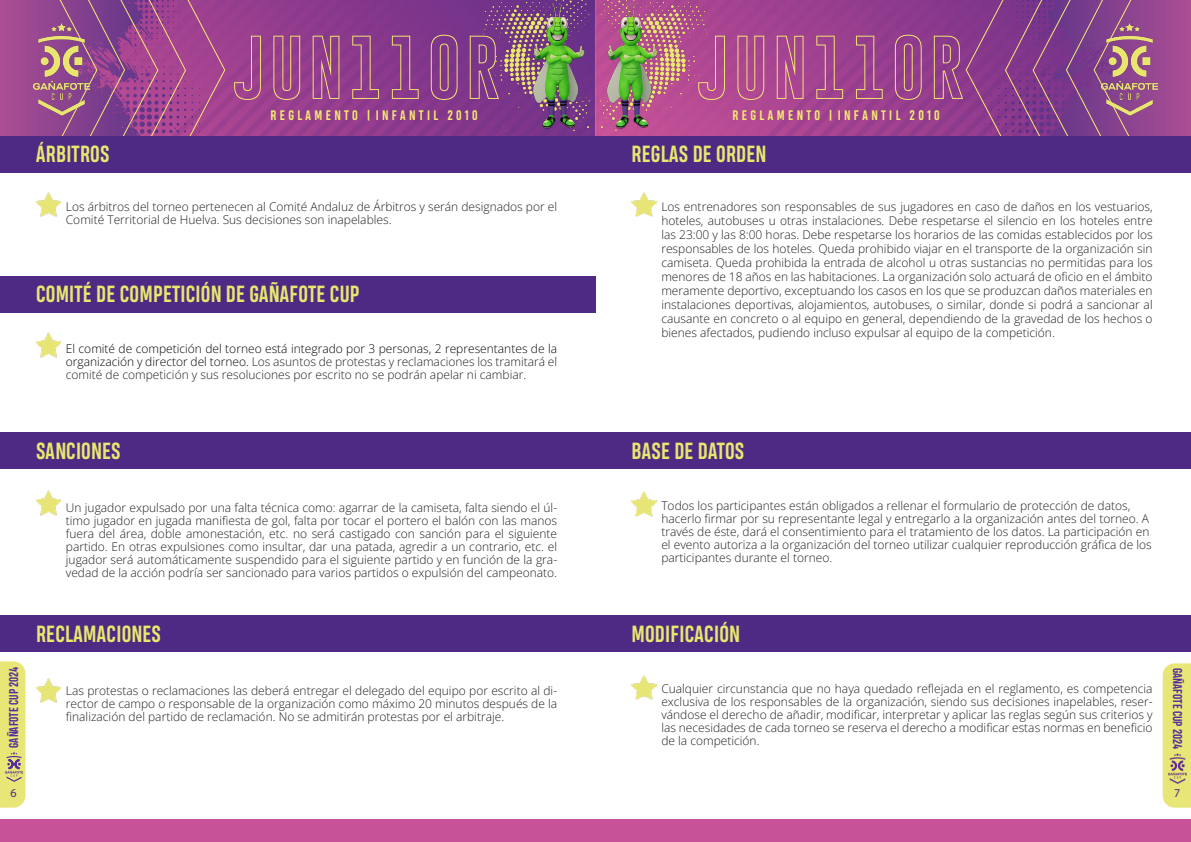
<style>
.page{position:relative;width:1191px;height:842px;background:#fff}
.page>*{position:absolute;margin:0;border:0;box-sizing:border-box;transform-origin:0 0}
.t1{font:65px "Gobold Hollow";letter-spacing:.07em;color:#f6ea6f}
.t2{font:700 22px "Heading Pro";letter-spacing:.01em;color:#e8e76e}
.t3{font:700 13px "Heading Pro";letter-spacing:.26em;color:#f6ea6f}
.t4{font:12px/13px "Open Sans";color:#231f20;text-align:justify}
.t5{font:700 12px "Heading Pro";color:#552b9d}
.t6{font:12px "Myriad Pro";color:#4e2a84}
.s1{color:#040503}
</style>
<div class="page">
<img style="left:226px;top:0;width:965px;height:136px">
<svg style="left:1162px;top:663px;width:29px;height:145px;background:#e9e77c"></svg>
<img style="left:1168px;top:753px;width:18px;height:30px">
<svg style="left:0;top:661px;width:25px;height:147px;background:#e2de7a"></svg>
<div style="left:0;top:819px;width:1191px;height:23px;background:#c75298"></div>
<svg style="left:0;top:0;width:226px;height:136px;background:#9a478f"></svg>
<svg style="left:965px;top:0;width:210px;height:136px;background:#85408b"></svg>
<img style="left:33px;top:23px;width:57px;height:94px">
<img style="left:1101px;top:23px;width:56px;height:94px">
<img style="left:483px;top:0;width:43px;height:136px">
<img style="left:664px;top:0;width:42px;height:136px">
<img style="left:526px;top:0;width:65px;height:136px">
<img style="left:599px;top:0;width:65px;height:136px">
<div style="left:0;top:136px;width:595px;height:36px;background:#4e2a84"></div>
<div style="left:0;top:276px;width:595px;height:36px;background:#4e2a84"></div>
<div style="left:0;top:433px;width:595px;height:36px;background:#4e2a84"></div>
<div style="left:0;top:616px;width:595px;height:36px;background:#4e2a84"></div>
<img style="left:36px;top:192px;width:25px;height:25px">
<img style="left:36px;top:333px;width:25px;height:24px">
<img style="left:36px;top:491px;width:25px;height:24px">
<img style="left:36px;top:678px;width:25px;height:25px">
<div style="left:595px;top:136px;width:596px;height:36px;background:#4e2a84"></div>
<div style="left:595px;top:433px;width:596px;height:36px;background:#4e2a84"></div>
<div style="left:595px;top:616px;width:596px;height:36px;background:#4e2a84"></div>
<img style="left:631px;top:192px;width:25px;height:25px">
<img style="left:631px;top:492px;width:25px;height:24px">
<img style="left:631px;top:675px;width:25px;height:25px">
<p class="t2" style="left:36px;top:141px;width:75px">ÁRBITROS</p>
<h1 class="t1" style="left:233px;top:25px;width:268px">JUN11OR</h1>
<h1 class="t1" style="left:697px;top:25px;width:268px">JUN11OR</h1>
<p class="t3" style="left:270px;top:108px;width:209px">REGLAMENTO |INFANTIL 2010</p>
<p class="t3" style="left:732px;top:108px;width:209px">REGLAMENTO |INFANTIL 2010</p>
<p class="t2" style="left:631px;top:141px;width:136px">REGLAS DE ORDEN</p>
<p class="t4" style="left:66px;top:200px;width:493px">Los árbitros del torneo pertenecen al Comité Andaluz de Árbitros y serán designados por el<br>Comité Territorial de Huelva. Sus decisiones son inapelables.</p>
<p class="t2" style="left:36px;top:281px;width:325px">COMITÉ DE COMPETICIÓN DE GAÑAFOTE CUP</p>
<p class="t4" style="left:66px;top:342px;width:493px"><span class="s1">El comité de competición del torneo está integrado por 3 personas, 2 representantes de la organización y director del torneo.</span> Los asuntos de protestas y reclamaciones los tramitará el comité de competición y sus resoluciones por escrito no se podrán apelar ni cambiar.</p>
<p class="t4" style="left:661px;top:199px;width:493px;line-height:14px">Los entrenadores son responsables de sus jugadores en caso de daños en los vestuarios, hoteles, autobuses u otras instalaciones. Debe respetarse el silencio en los hoteles entre las 23:00 y las 8:00 horas. Debe respetarse los horarios de las comidas establecidos por los responsables de los hoteles. Queda prohibido viajar en el transporte de la organización sin camiseta. Queda prohibida la entrada de alcohol u otras sustancias no permitidas para los menores de 18 años en las habitaciones. La organización solo actuará de oficio en el ámbito meramente deportivo, exceptuando los casos en los que se produzcan daños materiales en instalaciones deportivas, alojamientos, autobuses, o similar, donde si podrá a sancionar al causante en concreto o al equipo en general, dependiendo de la gravedad de los hechos o bienes afectados, pudiendo incluso expulsar al equipo de la competición.</p>
<p class="t5" style="left:7px;top:748px;width:83px;rotate:-90deg">GAÑAFOTE CUP 2024</p>
<p class="t6" style="left:11px;top:785px;width:8px">6</p>
<p class="t2" style="left:36px;top:437px;width:86px">SANCIONES</p>
<p class="t4" style="left:66px;top:501px;width:493px">Un jugador expulsado por una falta técnica como: agarrar de la camiseta, falta siendo el úl&shy;timo jugador en jugada manifiesta de gol, falta por tocar el portero el balón con las manos fuera del área, doble amonestación, etc. no será castigado con sanción para el siguiente partido. En otras expulsiones como insultar, dar una patada, agredir a un contrario, etc. el jugador será automáticamente suspendido para el siguiente partido y en función de la gra&shy;vedad de la acción podría ser sancionado para varios partidos o expulsión del campeonato.</p>
<p class="t2" style="left:36px;top:620px;width:126px">RECLAMACIONES</p>
<p class="t4" style="left:66px;top:684px;width:493px">Las protestas o reclamaciones las deberá entregar el delegado del equipo por escrito al di&shy;rector de campo o responsable de la organización como máximo 20 minutos después de la finalización del partido de reclamación. No se admitirán protestas por el arbitraje.</p>
<p class="t2" style="left:631px;top:437px;width:114px">BASE DE DATOS</p>
<p class="t4" style="left:661px;top:499px;width:492px;text-align:left">Todos los participantes están obligados a rellenar el formulario de protección de datos, hacerlo firmar por su representante legal y entregarlo a la organización antes del torneo. A través de éste, dará el consentimiento para el tratamiento de los datos. La participación en el evento autoriza a la organización del torneo utilizar cualquier reproducción gráfica de los participantes durante el torneo.</p>
<p class="t2" style="left:631px;top:620px;width:110px">MODIFICACIÓN</p>
<p class="t4" style="left:661px;top:682px;width:493px">Cualquier circunstancia que no haya quedado reflejada en el reglamento, es competencia exclusiva de los responsables de la organización, siendo sus decisiones inapelables, reser&shy;vándose el derecho de añadir, modificar, interpretar y aplicar las reglas según sus criterios y las necesidades de cada torneo se reserva el derecho a modificar estas normas en beneficio de la competición.</p>
<p class="t5" style="left:1184px;top:668px;width:83px;rotate:90deg">GAÑAFOTE CUP 2024</p>
<p class="t6" style="left:1174px;top:785px;width:8px">7</p>
</div>
